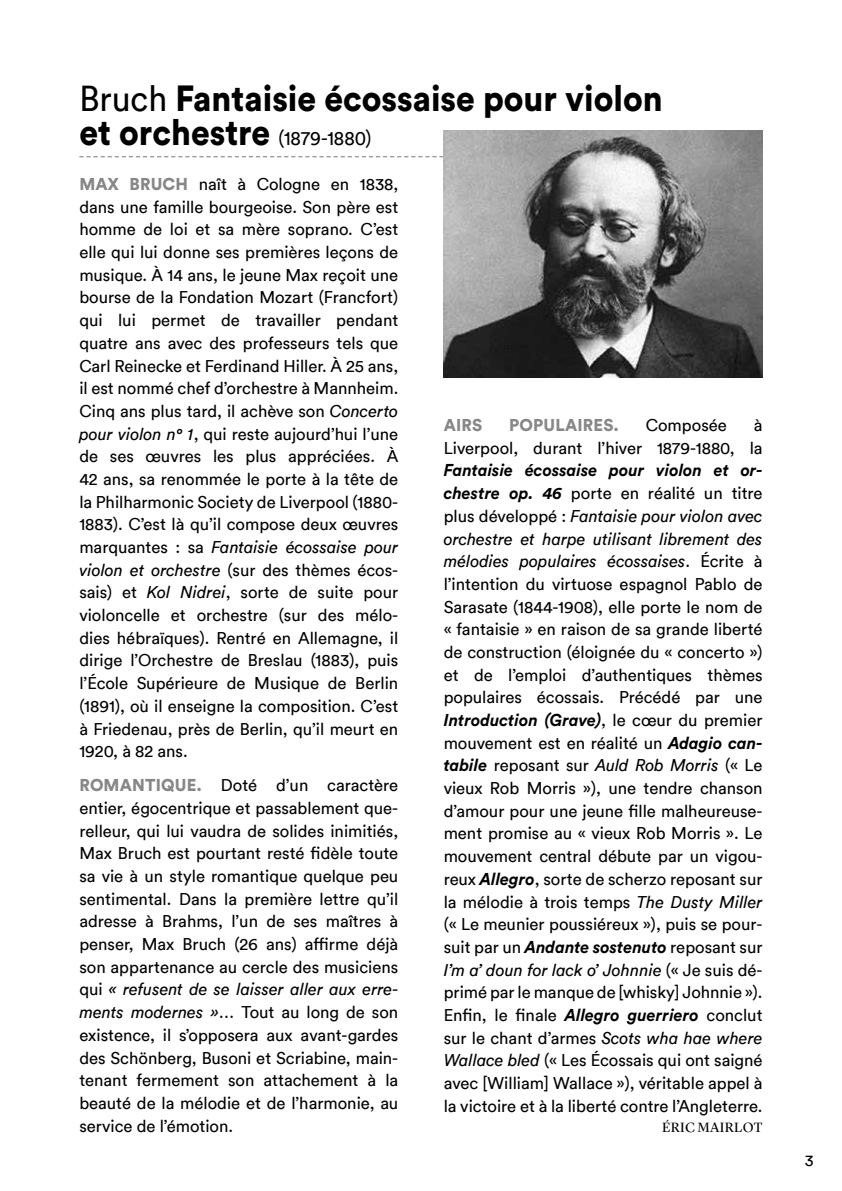
<style>
.page{position:relative;width:842px;height:1191px;background:#fff}
.page>*{position:absolute;margin:0;border:0;box-sizing:border-box;transform-origin:0 0}
.t1{font:900 36px/34px "Circular Std";color:#000;scale:.93 1}
.t2{font:17px/22.6px "Circular";color:#000;text-align:justify}
.t3{font:italic 700 17px "Circular Std";color:#000}
.t4{font:900 17px "Circular Std";letter-spacing:.01em;color:#878787}
.t5{font:16px "Circular";color:#000}
.t6{font:14px "Lyon Display";letter-spacing:.02em;color:#000}
.s1{font-family:"Circular";font-weight:400}
.s2{font-family:"Circular";font-weight:400;font-size:20px}
.s3{font-family:"Circular Std";font-weight:900;color:#878787}
.s4{font-style:italic}
.s5{font-family:"Circular Std";font-weight:700;font-style:italic}
.s6{font-family:"Circular";font-weight:400;font-style:normal}
</style>
<div class="page">
<svg style="left:79px;top:156px;width:365px;height:1px"></svg>
<img style="left:444px;top:130px;width:319px;height:247px">
<h1 class="t1" style="left:79px;top:80px;width:629px"><span class="s1">Bruch</span> Fantaisie écossaise pour violon et orchestre <span class="s2">(1879-1880)</span></h1>
<p class="t2" style="left:79px;top:172px;width:320px"><span class="s3">MAX BRUCH</span> naît à Cologne en 1838, dans une famille bourgeoise. Son père est homme de loi et sa mère soprano. C’est elle qui lui donne ses premières leçons de musique. À 14 ans, le jeune Max reçoit une bourse de la Fondation Mozart (Francfort) qui lui permet de travailler pendant quatre ans avec des professeurs tels que Carl Reinecke et Ferdinand Hiller. À 25 ans, il est nommé chef d’orchestre à Mannheim.<br>Cinq ans plus tard, il achève son <span class="s4">Concerto pour violon n° 1</span>, qui reste aujourd’hui l’une de ses œuvres les plus appréciées. À 42 ans, sa renommée le porte à la tête de la Philharmonic Society de Liverpool (1880- 1883). C’est là qu’il compose deux œuvres marquantes : sa <span class="s4">Fantaisie écossaise pour violon et orchestre</span> (sur des thèmes écos&shy;sais) et <span class="s4">Kol Nidrei</span>, sorte de suite pour violoncelle et orchestre (sur des mélo&shy;dies hébraïques). Rentré en Allemagne, il dirige l’Orchestre de Breslau (1883), puis l’École Supérieure de Musique de Berlin (1891), où il enseigne la composition. C’est à Friedenau, près de Berlin, qu’il meurt en 1920, à 82 ans.</p>
<p class="t2" style="left:79px;top:773px;width:320px"><span class="s3">ROMANTIQUE.</span> Doté d’un caractère entier, égocentrique et passablement que&shy;relleur, qui lui vaudra de solides inimitiés, Max Bruch est pourtant resté fidèle toute sa vie à un style romantique quelque peu sentimental. Dans la première lettre qu’il adresse à Brahms, l’un de ses maîtres à penser, Max Bruch (26 ans) affirme déjà son appartenance au cercle des musiciens qui <span class="s4">« refusent de se laisser aller aux erre&shy;ments modernes »</span>… Tout au long de son existence, il s’opposera aux avant-gardes des Schönberg, Busoni et Scriabine, main&shy;tenant fermement son attachement à la beauté de la mélodie et de l’harmonie, au service de l’émotion.</p>
<p class="t4" style="left:444px;top:414px;width:40px">AIRS</p>
<p class="t4" style="left:509px;top:414px;width:111px">POPULAIRES.</p>
<p class="t2" style="left:646px;top:413px;width:82px">Composée</p>
<p class="t2" style="left:444px;top:413px;width:320px;text-align:right">à<br>Liverpool, durant l’hiver 1879-1880, la</p>
<p class="t3" style="left:444px;top:459px;width:320px">Fantaisie écossaise pour violon et or-</p>
<p class="t2" style="left:444px;top:481px;width:320px"><span class="s5">chestre op. 46</span> porte en réalité un titre plus développé : <span class="s4">Fantaisie pour violon avec orchestre et harpe utilisant librement des mélodies populaires écossaises</span>. Écrite à l’intention du virtuose espagnol Pablo de Sarasate (1844-1908), elle porte le nom de « fantaisie » en raison de sa grande liberté de construction (éloignée du « concerto ») et de l’emploi d’authentiques thèmes populaires écossais. Précédé par une</p>
<p class="t3" style="left:444px;top:709px;width:320px">Introduction (Grave)<span class="s6">, le cœur du premier</span></p>
<p class="t2" style="left:444px;top:730px;width:320px">mouvement est en réalité un <span class="s5">Adagio can&shy;tabile</span> reposant sur <span class="s4">Auld Rob Morris</span> (« Le vieux Rob Morris »), une tendre chanson d’amour pour une jeune fille malheureuse&shy;ment promise au « vieux Rob Morris ». Le mouvement central débute par un vigou&shy;reux <span class="s5">Allegro</span>, sorte de scherzo reposant sur la mélodie à trois temps <span class="s4">The Dusty Miller </span>(« Le meunier poussiéreux »), puis se pour&shy;suit par un <span class="s5">Andante sostenuto</span> reposant sur <span class="s4">I’m a’ doun for lack o’ Johnnie</span> (« Je suis dé&shy;primé par le manque de [whisky] Johnnie »).<br>Enfin, le finale <span class="s5">Allegro guerriero</span> conclut sur le chant d’armes <span class="s4">Scots wha hae where Wallace bled</span> (« Les Écossais qui ont saigné avec [William] Wallace »), véritable appel à la victoire et à la liberté contre l’Angleterre.</p>
<p class="t6" style="left:662px;top:1116px;width:102px">ÉRIC MAIRLOT</p>
<p class="t5" style="left:805px;top:1149px;width:10px">3</p>
</div>
